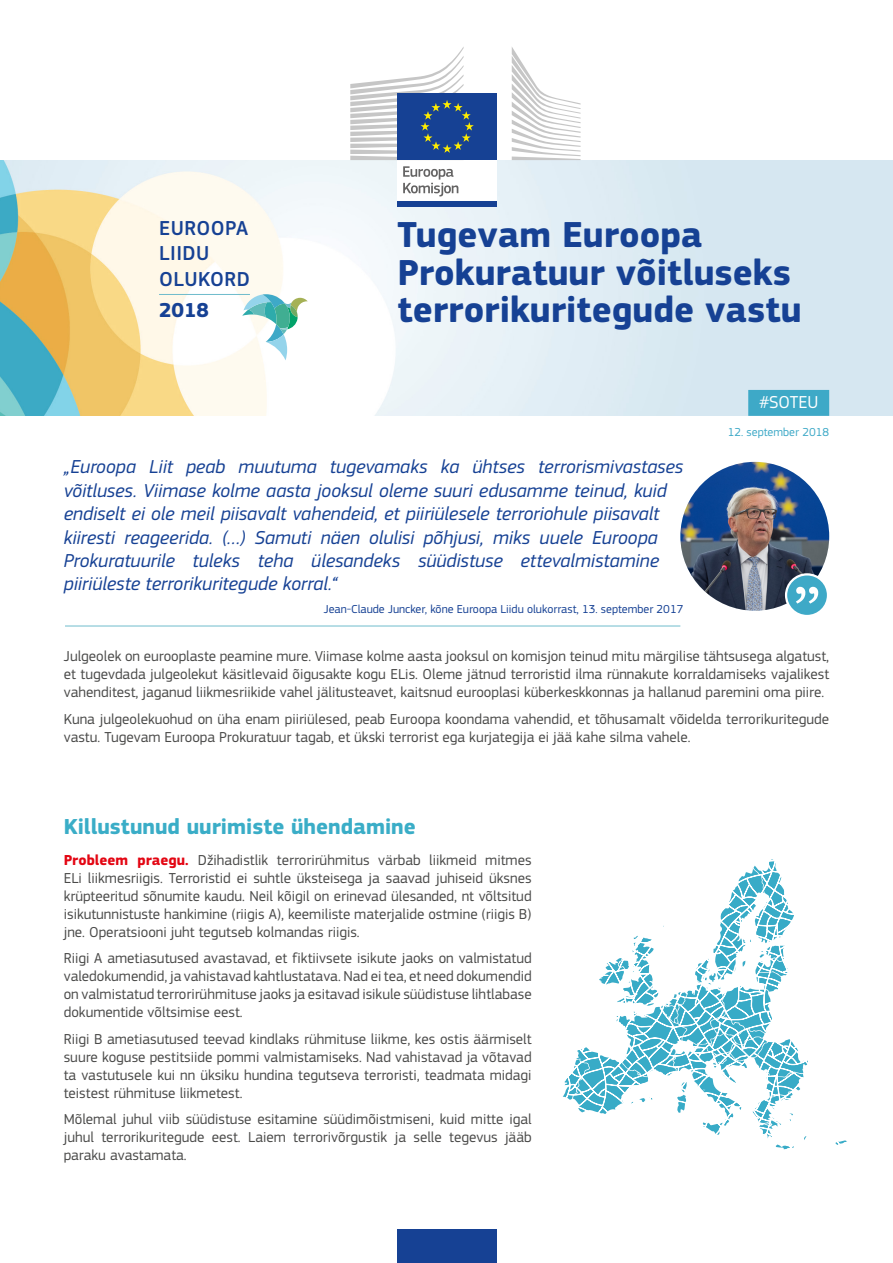
<style>
.page{position:relative;width:893px;height:1263px;background:#fff}
.page>*{position:absolute;margin:0;border:0;box-sizing:border-box;transform-origin:0 0}
.doc_title{font:700 37.5px/37.5px "EC Square Sans Pro";color:#164194}
.title_1{font:700 22.5px "EC Square Sans Pro";color:#3aadc7}
.theme1{font:500 21px/25.2px "EC Square Sans Pro";letter-spacing:.02em;color:#164194}
.theme2{font:700 21px "EC Square Sans Pro";color:#164194}
.quote{font:italic 19.5px/23.4px "EC Square Sans Pro";letter-spacing:-.005em;color:#164194}
.tweet{font:18px "EC Square Sans Pro";color:#fff}
.body{font:15px/18px "EC Square Sans Pro";color:#4a4a49;text-align:justify}
.body_break{font:15px/18px "EC Square Sans Pro";color:#4a4a49;text-align:justify}
.body___red{font:15px/18px "EC Square Sans Pro";color:#4a4a49;text-align:justify}
.quote_auth{font:12px "EC Square Sans Pro";color:#164194}
.doc_date{font:12px "EC Square Sans Pro";color:#3ea9c7}
.s1{font-weight:700;color:#e30613}
</style>
<div class="page">
<img style="left:0;top:160px;width:893px;height:256px">
<hr style="left:65px;top:626px;width:615px;height:1px;background:#6fbccc">
<img style="left:680px;top:462px;width:149px;height:149px;border-radius:74px">
<svg style="left:242px;top:294px;width:66px;height:66px"></svg>
<div style="left:786px;top:574px;width:42px;height:42px;background:#3ea9c7;border-radius:50%"></div>
<div style="left:785px;top:573px;width:44px;height:44px;border:2px solid #fff;border-radius:50%"></div>
<svg style="left:796px;top:587px;width:22px;height:17px"></svg>
<svg style="left:563px;top:859px;width:284px;height:291px"></svg>
<div style="left:748px;top:390px;width:81px;height:26px;background:#3ea9c7"></div>
<hr style="left:159px;top:294px;width:91px;height:1px;background:#6fbccc">
<div style="left:397px;top:158px;width:100px;height:44px;background:#fff"></div>
<div style="left:397px;top:201px;width:100px;height:6px;background:#164194"></div>
<svg style="left:512px;top:47px;width:69px;height:113px"></svg>
<div style="left:397px;top:94px;width:100px;height:66px;background:#164194"></div>
<svg style="left:350px;top:47px;width:124px;height:113px"></svg>
<svg style="left:403px;top:166px;width:55px;height:31px"></svg>
<div style="left:397px;top:1229px;width:100px;height:34px;background:#164194"></div>
<p class="theme1" style="left:159px;top:216px;width:92px">EUROOPA<br>LIIDU<br>OLUKORD</p>
<p class="theme2" style="left:159px;top:298px;width:52px">2018</p>
<p class="doc_title" style="left:397px;top:217px;width:405px">Tugevam Euroopa<br>Prokuratuur võitluseks terrorikuritegude vastu</p>
<p class="tweet" style="left:759px;top:392px;width:61px">#SOTEU</p>
<p class="doc_date" style="left:728px;top:425px;width:103px">12. september 2018</p>
<p class="quote" style="left:64px;top:455px;width:621px">„Euroopa Liit peab muutuma tugevamaks ka ühtses terrorismivastases võitluses. Viimase kolme aasta jooksul oleme suuri edusamme teinud, kuid endiselt ei ole meil piisavalt vahendeid, et piiriülesele terroriohule piisavalt kiiresti reageerida. (…) Samuti näen olulisi põhjusi, miks uuele Euroopa Prokuratuurile tuleks teha ülesandeks süüdistuse ettevalmistamine piiriüleste terrorikuritegude korral.“</p>
<p class="quote_auth" style="left:324px;top:602px;width:361px">Jean-Claude Juncker, kõne Euroopa Liidu olukorrast, 13. september 2017</p>
<p class="body_break" style="left:64px;top:647px;width:767px">Julgeolek on eurooplaste peamine mure. Viimase kolme aasta jooksul on komisjon teinud mitu märgilise tähtsusega algatust, et tugevdada julgeolekut käsitlevaid õigusakte kogu ELis. Oleme jätnud terroristid ilma rünnakute korraldamiseks vajalikest vahenditest, jaganud liikmesriikide vahel jälitusteavet, kaitsnud eurooplasi küberkeskkonnas ja hallanud paremini oma piire.</p>
<p class="body" style="left:64px;top:710px;width:767px">Kuna julgeolekuohud on üha enam piiriülesed, peab Euroopa koondama vahendid, et tõhusamalt võidelda terrorikuritegude vastu. Tugevam Euroopa Prokuratuur tagab, et ükski terrorist ega kurjategija ei jää kahe silma vahele.</p>
<p class="title_1" style="left:64px;top:813px;width:354px">Killustunud uurimiste ühendamine</p>
<p class="body___red" style="left:64px;top:851px;width:469px"><span class="s1">Probleem praegu.</span> Džihadistlik terrorirühmitus värbab liikmeid mitmes ELi liikmesriigis. Terroristid ei suhtle üksteisega ja saavad juhiseid üksnes krüpteeritud sõnumite kaudu. Neil kõigil on erinevad ülesanded, nt võltsitud isikutunnistuste hankimine (riigis A), keemiliste materjalide ostmine (riigis B) jne. Operatsiooni juht tegutseb kolmandas riigis.</p>
<p class="body" style="left:64px;top:949px;width:469px">Riigi A ametiasutused avastavad, et fiktiivsete isikute jaoks on valmistatud valedokumendid, ja vahistavad kahtlustatava. Nad ei tea, et need dokumendid on valmistatud terrorirühmituse jaoks ja esitavad isikule süüdistuse lihtlabase dokumentide võltsimise eest.</p>
<p class="body" style="left:64px;top:1030px;width:469px">Riigi B ametiasutused teevad kindlaks rühmituse liikme, kes ostis äärmiselt suure koguse pestitsiide pommi valmistamiseks. Nad vahistavad ja võtavad ta vastutusele kui nn üksiku hundina tegutseva terroristi, teadmata midagi teistest rühmituse liikmetest.</p>
<p class="body" style="left:64px;top:1110px;width:469px">Mõlemal juhul viib süüdistuse esitamine süüdimõistmiseni, kuid mitte igal juhul terrorikuritegude eest. Laiem terrorivõrgustik ja selle tegevus jääb paraku avastamata.</p>
</div>
